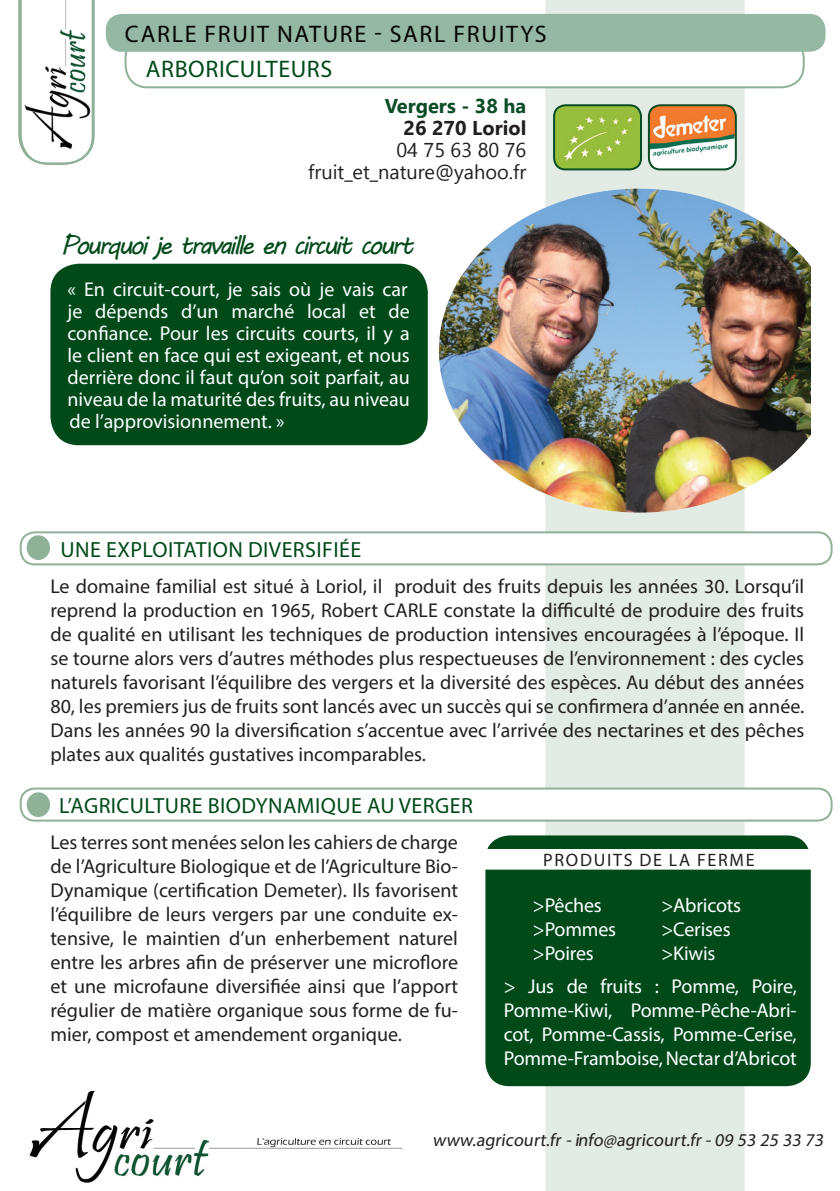
<style>
.page{position:relative;width:840px;height:1191px;background:#fff}
.page>*{position:absolute;margin:0;border:0;box-sizing:border-box;transform-origin:0 0}
.t1{font:26px "MV Boli";letter-spacing:-.1em;color:#004a1a}
.t2{font:24px "Myriad Pro";letter-spacing:.07em;color:#040503}
.t3{font:24px "Myriad Pro";letter-spacing:.025em;color:#004a1a}
.t4{font:22px "Myriad Pro";letter-spacing:.02em;color:#004a1a}
.t5{font:20px/24px "Myriad Pro";color:#231f20;text-align:justify}
.t6{font:20px/24px "Myriad Pro";letter-spacing:-.01em;color:#fff;text-align:justify}
.t7{font:20px/22px "Segoe UI";color:#231f20;text-align:right}
.t8{font:700 20px "Segoe UI";color:#0a4c25}
.t9{font:700 20px "Segoe UI";color:#231f20}
.t10{font:18px "Myriad Pro";letter-spacing:.095em;color:#231f20}
</style>
<div class="page">
<div style="left:545px;top:0;width:199px;height:1191px;background:#e3ebe5"></div>
<div style="left:125px;top:36px;width:678px;height:51px;background:#fff;border-radius:22px"></div>
<div style="left:124px;top:35px;width:680px;height:53px;border:2px solid #8fb198;border-radius:22px"></div>
<div style="left:106px;top:14px;width:719px;height:38px;background:#94b8a4;border-radius:16px"></div>
<div style="left:485px;top:835px;width:325px;height:251px;background:#004a1a;border-radius:24px"></div>
<div style="left:472px;top:849px;width:344px;height:20px;background:#fff;border-radius:8px"></div>
<div style="left:21px;top:788px;width:810px;height:32px;background:#fff;border-radius:14px"></div>
<div style="left:20px;top:787px;width:812px;height:34px;border:2px solid #8fb198;border-radius:14px"></div>
<div style="left:28px;top:793px;width:21px;height:23px;background:#8fb198;border-radius:50%"></div>
<div style="left:27px;top:792px;width:23px;height:25px;border:2px solid #8fb198;border-radius:50%"></div>
<img style="left:29px;top:1091px;width:372px;height:92px">
<svg style="left:18px;top:0;width:77px;height:165px"></svg>
<div style="left:50px;top:264px;width:377px;height:181px;background:#004a1a;border-radius:28px"></div>
<img style="left:553px;top:105px;width:87px;height:64px">
<div style="left:552px;top:104px;width:89px;height:66px;border:2px solid #0a4c25;border-radius:11px"></div>
<div style="left:21px;top:532px;width:810px;height:32px;background:#fff;border-radius:14px"></div>
<div style="left:20px;top:531px;width:812px;height:34px;border:2px solid #8fb198;border-radius:14px"></div>
<div style="left:28px;top:536px;width:21px;height:23px;background:#8fb198;border-radius:50%"></div>
<div style="left:27px;top:535px;width:23px;height:25px;border:2px solid #8fb198;border-radius:50%"></div>
<img style="left:438px;top:189px;width:373px;height:323px">
<div style="left:648px;top:105px;width:87px;height:64px;background:#fff;border-radius:11px"></div>
<img style="left:648px;top:106px;width:87px;height:50px">
<div style="left:647px;top:104px;width:89px;height:66px;border:2px solid #0a4c25;border-radius:11px"></div>
<p class="t2" style="left:125px;top:19px;width:423px">CARLE FRUIT NATURE - SARL FRUITYS</p>
<p class="t3" style="left:146px;top:54px;width:188px">ARBORICULTEURS</p>
<p class="t8" style="left:385px;top:90px;width:143px">Vergers - 38 ha</p>
<p class="t9" style="left:403px;top:112px;width:124px">26 270 Loriol</p>
<p class="t7" style="left:308px;top:139px;width:220px">04 75 63 80 76 fruit_et_nature@yahoo.fr</p>
<h1 class="t1" style="left:61px;top:227px;width:354px">Pourquoi je travaille en circuit court</h1>
<p class="t6" style="left:67px;top:278px;width:344px;line-height:22px">« En circuit-court, je sais où je vais car je dépends d’un marché local et de confiance. Pour les circuits courts, il y a le client en face qui est exigeant, et nous derrière donc il faut qu’on soit parfait, au niveau de la maturité des fruits, au niveau de l’approvisionnement. »</p>
<p class="t4" style="left:61px;top:535px;width:299px">UNE EXPLOITATION DIVERSIFIée</p>
<p class="t5" style="left:50px;top:574px;width:755px">Le domaine familial est situé à Loriol, il produit des fruits depuis les années 30. Lorsqu’il reprend la production en 1965, Robert CARLE constate la difficulté de produire des fruits de qualité en utilisant les techniques de production intensives encouragées à l’époque. Il se tourne alors vers d’autres méthodes plus respectueuses de l’environnement : des cycles naturels favorisant l’équilibre des vergers et la diversité des espèces. Au début des années 80, les premiers jus de fruits sont lancés avec un succès qui se confirmera d’année en année.<br>Dans les années 90 la diversification s’accentue avec l’arrivée des nectarines et des pêches plates aux qualités gustatives incomparables.</p>
<p class="t4" style="left:59px;top:792px;width:52px">L’a griculture</p>
<p class="t4" style="left:208px;top:792px;width:63px">BioDyna</p>
<p class="t4" style="left:297px;top:792px;width:165px">mique au verger</p>
<p class="t5" style="left:50px;top:830px;width:409px">Les terres sont menées selon les cahiers de charge de l’Agriculture Biologique et de l’Agriculture Bio-Dynamique (certification Demeter). Ils favorisent l’équilibre de leurs vergers par une conduite ex&shy;tensive, le maintien d’un enherbement naturel entre les arbres afin de préserver une microflore et une microfaune diversifiée ainsi que l’apport régulier de matière organique sous forme de fu&shy;mier, compost et amendement organique.</p>
<p class="t10" style="left:543px;top:849px;width:48px">Produits</p>
<p class="t10" style="left:639px;top:849px;width:69px">delafer</p>
<p class="t10" style="left:729px;top:849px;width:25px">me</p>
<p class="t6" style="left:532px;top:893px;width:85px;text-align:left">&gt;Pêches &gt;Pommes &gt;Poires</p>
<p class="t6" style="left:661px;top:893px;width:81px;text-align:left">&gt;Abricots &gt;Cerises &gt;Kiwis</p>
<p class="t6" style="left:503px;top:973px;width:294px">&gt; Jus de fruits : Pomme, Poire, Pomme-Kiwi, Pomme-Pêche-Abri&shy;cot, Pomme-Cassis, Pomme-Cerise, Pomme-Framboise, Nectar d’Abricot</p>
<p class="t10" style="left:432px;top:1128px;width:395px">www.agricourt.fr -info@agricourt.fr - 09 53 25 33 73</p>
</div>
